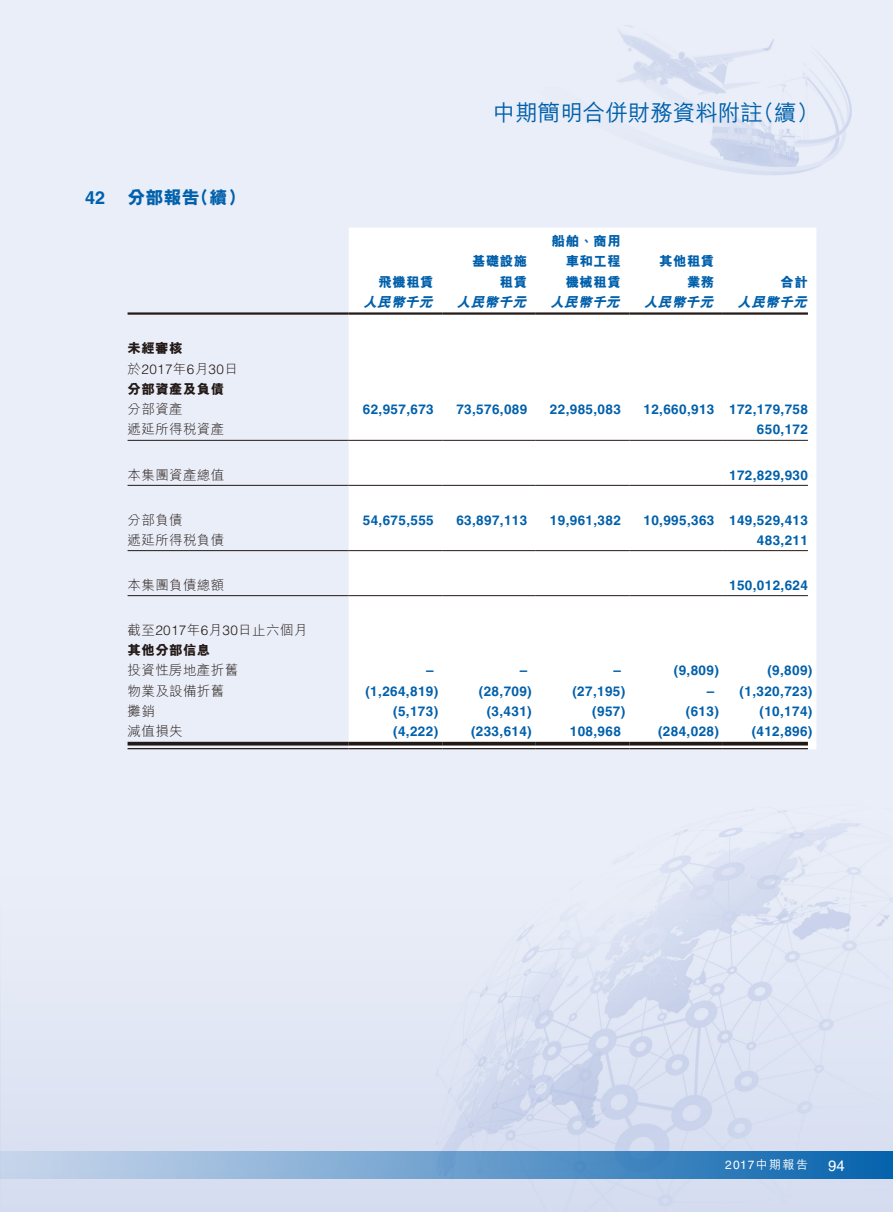
<style>
.page{position:relative;width:893px;height:1212px;background:#fff}
.page>*{position:absolute;margin:0;border:0;box-sizing:border-box;transform-origin:0 0}
.t1{font:500 22.5px "M Hei HK";color:#0060ab}
.t2{font:800 18px "M Hei HK";color:#0060ab}
.t3{font:700 18px "Helvetica LT Std";color:#0060ab}
.t4{font:15px "Helvetica LT Std";color:#fff}
.t5{font:700 13.5px "Helvetica LT Std";letter-spacing:.03em;color:#0060ab}
.t6{font:300 13.5px/20.2px "M Hei HK";letter-spacing:.03em;color:#231916}
.t7{font:800 13.5px/20.2px "M Hei HK";letter-spacing:.03em;color:#0060ab;text-align:right}
.t8{font:italic 800 13.5px "M Hei HK";color:#0060ab}
.t9{font:800 13.5px "M Hei HK";letter-spacing:.03em;color:#231916}
.t10{font:300 13.5px "Helvetica LT Std";letter-spacing:.03em;color:#231916}
.t11{font:12px "Helvetica LT Std";color:#fff}
.s1{font-family:"M Hei HK"}
.s2{font-family:"Helvetica LT Std"}
.s3{font-weight:800}
.s4{font-family:"M Hei HK";font-weight:500}
</style>
<div class="page">
<img style="left:0;top:0;width:893px;height:1212px">
<div style="left:0;top:1151px;width:893px;height:27px;background:linear-gradient(to right,#cfdaed,#0965ae)"></div>
<img style="left:518px;top:6px;width:349px;height:181px">
<svg style="left:349px;top:228px;width:467px;height:521px"></svg>
<hr style="left:128px;top:312px;width:221px;height:3px;background:#231916">
<hr style="left:349px;top:312px;width:93px;height:3px;background:#231916">
<hr style="left:442px;top:312px;width:94px;height:3px;background:#231916">
<hr style="left:536px;top:312px;width:93px;height:3px;background:#231916">
<hr style="left:629px;top:312px;width:94px;height:3px;background:#231916">
<hr style="left:723px;top:312px;width:85px;height:3px;background:#231916">
<hr style="left:128px;top:440px;width:221px;height:1px;background:#231916">
<hr style="left:349px;top:440px;width:93px;height:1px;background:#231916">
<hr style="left:442px;top:440px;width:94px;height:1px;background:#231916">
<hr style="left:536px;top:440px;width:93px;height:1px;background:#231916">
<hr style="left:629px;top:440px;width:94px;height:1px;background:#231916">
<hr style="left:723px;top:440px;width:85px;height:1px;background:#231916">
<hr style="left:128px;top:485px;width:221px;height:1px;background:#231916">
<hr style="left:349px;top:485px;width:93px;height:1px;background:#231916">
<hr style="left:442px;top:485px;width:94px;height:1px;background:#231916">
<hr style="left:536px;top:485px;width:93px;height:1px;background:#231916">
<hr style="left:629px;top:485px;width:94px;height:1px;background:#231916">
<hr style="left:723px;top:485px;width:85px;height:1px;background:#231916">
<hr style="left:128px;top:550px;width:221px;height:1px;background:#231916">
<hr style="left:349px;top:550px;width:93px;height:1px;background:#231916">
<hr style="left:442px;top:550px;width:94px;height:1px;background:#231916">
<hr style="left:536px;top:550px;width:93px;height:1px;background:#231916">
<hr style="left:629px;top:550px;width:94px;height:1px;background:#231916">
<hr style="left:723px;top:550px;width:85px;height:1px;background:#231916">
<hr style="left:128px;top:595px;width:221px;height:1px;background:#231916">
<hr style="left:349px;top:595px;width:93px;height:1px;background:#231916">
<hr style="left:442px;top:595px;width:94px;height:1px;background:#231916">
<hr style="left:536px;top:595px;width:93px;height:1px;background:#231916">
<hr style="left:629px;top:595px;width:94px;height:1px;background:#231916">
<hr style="left:723px;top:595px;width:85px;height:1px;background:#231916">
<hr style="left:128px;top:742px;width:221px;height:3px;background:#231916">
<hr style="left:128px;top:748px;width:221px;height:1px;background:#231916">
<hr style="left:349px;top:742px;width:93px;height:3px;background:#231916">
<hr style="left:349px;top:748px;width:93px;height:1px;background:#231916">
<hr style="left:442px;top:742px;width:94px;height:3px;background:#231916">
<hr style="left:442px;top:748px;width:94px;height:1px;background:#231916">
<hr style="left:536px;top:742px;width:93px;height:3px;background:#231916">
<hr style="left:536px;top:748px;width:93px;height:1px;background:#231916">
<hr style="left:629px;top:742px;width:94px;height:3px;background:#231916">
<hr style="left:629px;top:748px;width:94px;height:1px;background:#231916">
<hr style="left:723px;top:742px;width:85px;height:3px;background:#231916">
<hr style="left:723px;top:748px;width:85px;height:1px;background:#231916">
<h2 class="t3" style="left:85px;top:187px;width:22px">42</h2>
<h2 class="t2" style="left:191px;top:189px;width:56px">（續(</h2>
<h2 class="t2" style="left:128px;top:189px;width:74px">分部報告</h2>
<p class="t9" style="left:128px;top:342px;width:57px">未經審核</p>
<p class="t10" style="left:128px;top:360px;width:112px"><span class="s1">於</span>2017<span class="s1">年 月</span>6 30<span class="s1">日</span></p>
<p class="t9" style="left:128px;top:382px;width:98px">分部資產及負債</p>
<p class="t6" style="left:128px;top:399px;width:57px">分部資產</p>
<p class="t6" style="left:128px;top:419px;width:98px">遞延所得稅資產</p>
<p class="t6" style="left:128px;top:464px;width:98px">本集團資產總值</p>
<p class="t6" style="left:128px;top:509px;width:57px">分部負債</p>
<p class="t6" style="left:128px;top:529px;width:98px">遞延所得稅負債</p>
<p class="t6" style="left:128px;top:574px;width:98px">本集團負債總額</p>
<p class="t6" style="left:128px;top:619px;width:181px">截至<span class="s2">2017</span>年 月<span class="s2">6 30</span>日止六個月<span class="s3">其他分部信息</span></p>
<p class="t6" style="left:128px;top:660px;width:112px">投資性房地產折舊</p>
<p class="t6" style="left:128px;top:680px;width:98px">物業及設備折舊</p>
<p class="t6" style="left:128px;top:700px;width:29px">攤銷</p>
<p class="t6" style="left:128px;top:721px;width:57px">減值損失</p>
<h1 class="t1" style="left:493px;top:96px;width:271px">中期簡明合併財務資料附註</h1>
<h1 class="t1" style="left:752px;top:96px;width:69px">（續(</h1>
<p class="t7" style="left:379px;top:271px;width:57px">飛機租賃</p>
<p class="t8" style="left:363px;top:295px;width:74px">人民幣千元</p>
<p class="t7" style="left:472px;top:251px;width:57px">基礎設施租賃</p>
<p class="t8" style="left:457px;top:295px;width:74px">人民幣千元</p>
<p class="t7" style="left:566px;top:231px;width:57px;text-align:justify;text-indent:-14px">船舶、商用車和工程機械租賃</p>
<p class="t8" style="left:550px;top:295px;width:74px">人民幣千元</p>
<p class="t7" style="left:659px;top:251px;width:57px">其他租賃</p>
<p class="t7" style="left:687px;top:271px;width:29px">業務</p>
<p class="t8" style="left:644px;top:295px;width:74px">人民幣千元</p>
<p class="t7" style="left:781px;top:271px;width:29px">合計</p>
<p class="t8" style="left:737px;top:295px;width:74px">人民幣千元</p>
<p class="t5" style="left:363px;top:401px;width:72px">62,957,673</p>
<p class="t5" style="left:456px;top:401px;width:72px">73,576,089</p>
<p class="t5" style="left:550px;top:401px;width:72px">22,985,083</p>
<p class="t5" style="left:363px;top:511px;width:72px">54,675,555</p>
<p class="t5" style="left:456px;top:511px;width:72px">63,897,113</p>
<p class="t5" style="left:550px;top:511px;width:72px">19,961,382</p>
<p class="t5" style="left:643px;top:401px;width:72px">12,660,913</p>
<p class="t5" style="left:643px;top:511px;width:72px">10,995,363</p>
<p class="t5" style="left:729px;top:401px;width:80px">172,179,758</p>
<p class="t5" style="left:757px;top:421px;width:53px">650,172</p>
<p class="t5" style="left:729px;top:466px;width:80px">172,829,930</p>
<p class="t5" style="left:729px;top:511px;width:80px">149,529,413</p>
<p class="t5" style="left:757px;top:532px;width:53px">483,211</p>
<p class="t5" style="left:729px;top:577px;width:80px">150,012,624</p>
<p class="t5" style="left:426px;top:662px;width:9px">–</p>
<p class="t5" style="left:520px;top:662px;width:9px">–</p>
<p class="t5" style="left:613px;top:662px;width:9px">–</p>
<p class="t5" style="left:674px;top:662px;width:47px">)9,809(</p>
<p class="t5" style="left:767px;top:662px;width:47px">)9,809(</p>
<p class="t5" style="left:365px;top:682px;width:74px">)1,264,819(</p>
<p class="t5" style="left:479px;top:682px;width:54px">)28,709(</p>
<p class="t5" style="left:572px;top:682px;width:54px">)27,195(</p>
<p class="t5" style="left:707px;top:682px;width:9px">–</p>
<p class="t5" style="left:740px;top:682px;width:74px">)1,320,723(</p>
<p class="t5" style="left:393px;top:703px;width:47px">)5,173(</p>
<p class="t5" style="left:487px;top:703px;width:47px">)3,431(</p>
<p class="t5" style="left:592px;top:703px;width:35px">)957(</p>
<p class="t5" style="left:686px;top:703px;width:35px">)613(</p>
<p class="t5" style="left:759px;top:703px;width:54px">)10,174(</p>
<p class="t5" style="left:393px;top:723px;width:47px">)4,222(</p>
<p class="t5" style="left:471px;top:723px;width:62px">)233,614(</p>
<p class="t5" style="left:570px;top:723px;width:53px">108,968</p>
<p class="t5" style="left:658px;top:723px;width:62px">)284,028(</p>
<p class="t5" style="left:752px;top:723px;width:62px">)412,896(</p>
<p class="t11" style="left:725px;top:1158px;width:84px">2017<span class="s4">中期報告</span></p>
<p class="t4" style="left:828px;top:1156px;width:18px">94</p>
</div>
